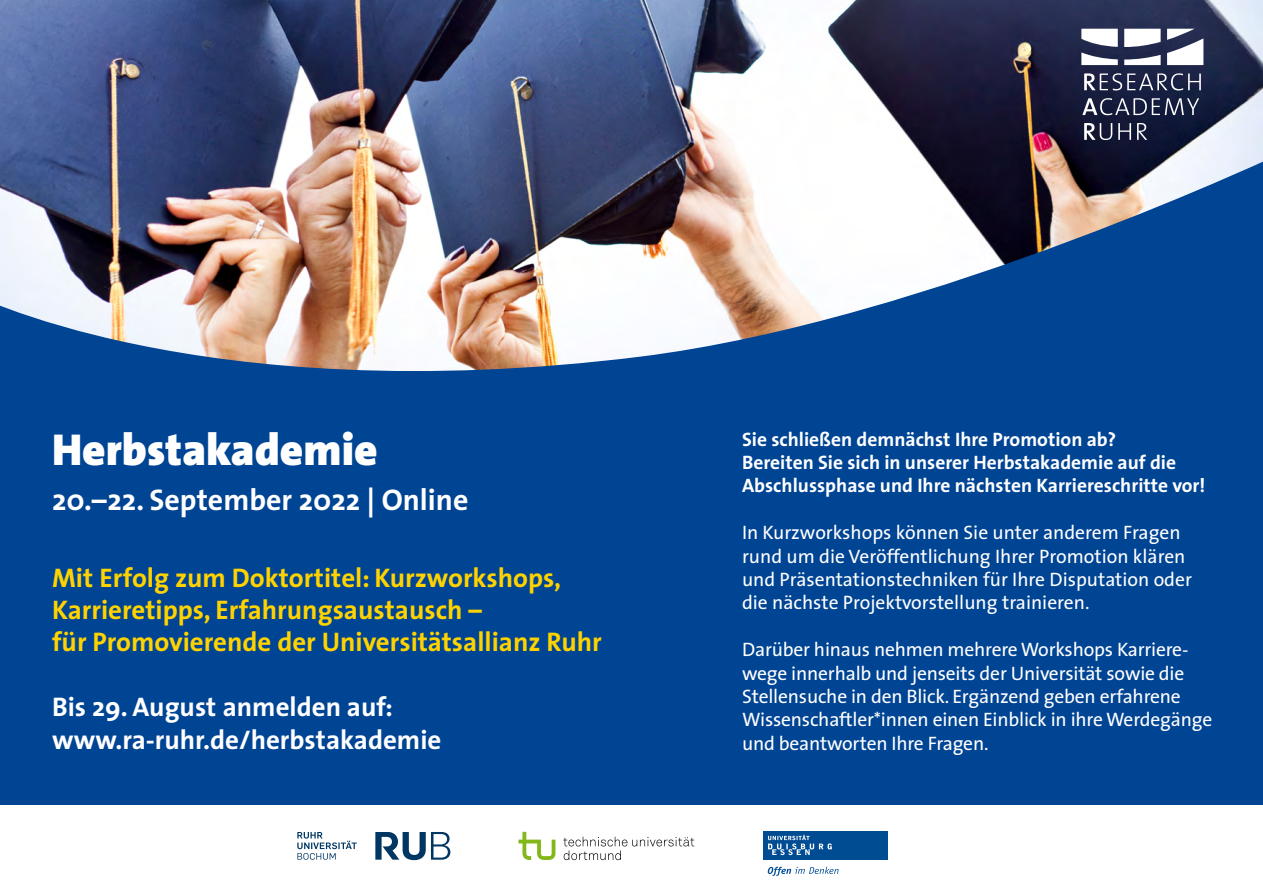
<style>
.page{position:relative;width:1263px;height:893px;background:#fff}
.page>*{position:absolute;margin:0;border:0;box-sizing:border-box;transform-origin:0 0}
.t1{font:900 45px "The Sans";color:#fff}
.t2{font:700 30px "The Sans";color:#fff}
.t3{font:700 27px/32.4px "The Sans";color:#ffd300}
.t4{font:700 27px/32.4px "The Sans";color:#fff}
.t5{font:19.5px/23.4px "The Sans";letter-spacing:-.01em;color:#fff}
.t6{font:700 19.5px/23.4px "The Sans";color:#fff}
</style>
<div class="page">
<div style="left:0;top:394px;width:1263px;height:411px;background:#004494"></div>
<img style="left:0;top:0;width:1263px;height:150px">
<img style="left:0;top:150px;width:1263px;height:244px">
<svg style="left:1084px;top:73px;width:117px;height:17px;background:#525771"></svg>
<svg style="left:1082px;top:98px;width:117px;height:17px;background:#4c526a"></svg>
<svg style="left:1084px;top:123px;width:28px;height:17px"></svg>
<svg style="left:1118px;top:123px;width:13px;height:17px"></svg>
<svg style="left:1137px;top:123px;width:10px;height:17px"></svg>
<svg style="left:1081px;top:29px;width:122px;height:36px"></svg>
<svg style="left:375px;top:832px;width:75px;height:28px"></svg>
<svg style="left:297px;top:832px;width:60px;height:28px"></svg>
<svg style="left:768px;top:867px;width:71px;height:9px"></svg>
<div style="left:763px;top:832px;width:125px;height:28px;background:#004c93"></div>
<svg style="left:768px;top:835px;width:64px;height:20px"></svg>
<svg style="left:518px;top:832px;width:37px;height:28px"></svg>
<svg style="left:563px;top:837px;width:131px;height:23px"></svg>
<h1 class="t1" style="left:52px;top:412px;width:327px">Herbstakademie</h1>
<h2 class="t2" style="left:52px;top:474px;width:418px">20.–22. September 2022 | Online</h2>
<h3 class="t3" style="left:52px;top:561px;width:551px">Mit Erfolg zum Doktortitel: Kurzworkshops,<br>Karrieretipps, Erfahrungsaustausch –<br>für Promovierende der Universitätsallianz Ruhr</h3>
<h3 class="t4" style="left:52px;top:690px;width:391px">Bis 29. August anmelden auf: www.ra-ruhr.de/herbstakademie</h3>
<p class="t6" style="left:742px;top:427px;width:465px">Sie schließen demnächst Ihre Promotion ab?<br>Bereiten Sie sich in unserer Herbstakademie auf die<br>Abschlussphase und Ihre nächsten Karriereschritte vor!</p>
<p class="t5" style="left:742px;top:520px;width:451px">In Kurzworkshops können Sie unter anderem Fragen rund um die Veröffentlichung Ihrer Promotion klären und Präsentationstechniken für Ihre Disputation oder die nächste Projektvorstellung trainieren.</p>
<p class="t5" style="left:742px;top:637px;width:472px">Darüber hinaus nehmen mehrere Workshops Karriere&shy;wege innerhalb und jenseits der Universität sowie die Stellensuche in den Blick. Ergänzend geben erfahrene Wissenschaftler*innen einen Einblick in ihre Werdegänge und beantworten Ihre Fragen.</p>
</div>
